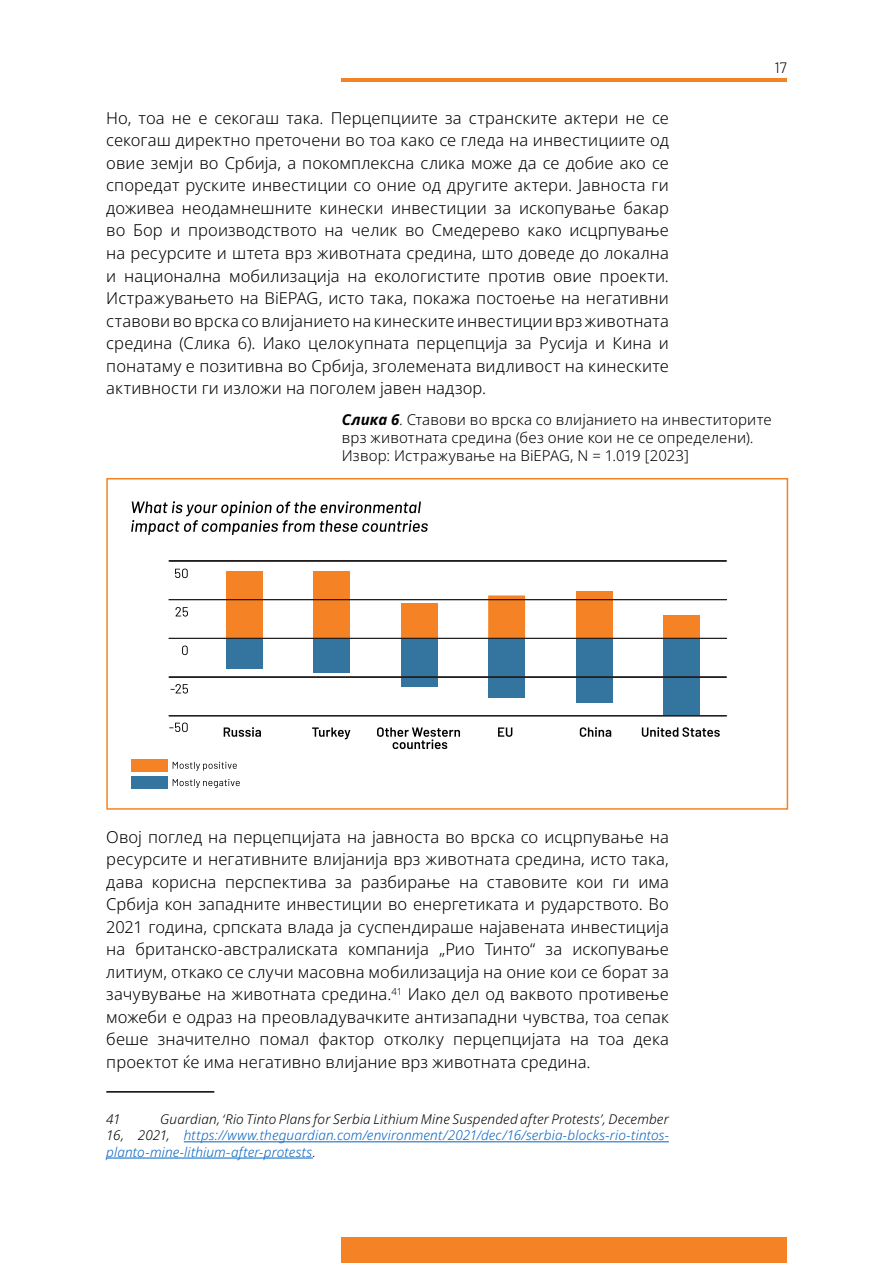
<style>
.page{position:relative;width:893px;height:1263px;background:#fff}
.page>*{position:absolute;margin:0;border:0;box-sizing:border-box;transform-origin:0 0}
.t1{font:300 16.5px/22.5px "Noto Sans";letter-spacing:.005em;color:#000;text-align:justify}
.t2{font:300 15px/18px "Noto Sans";letter-spacing:.01em;color:#000}
.t3{font:300 15px "Barlow";color:#000}
.t4{font:italic 300 13.5px/16.2px "Noto Sans";letter-spacing:.01em;color:#0563c1;text-align:justify}
.t5{font:italic 300 13.5px "Noto Sans";color:#000}
.s1{font-weight:700;font-style:italic}
.s2{color:#000}
</style>
<div class="page">
<hr style="left:342px;top:78px;width:445px;height:3px;background:#f58224">
<div style="left:342px;top:1237px;width:445px;height:26px;background:#f58224"></div>
<hr style="left:106px;top:1091px;width:108px;height:1px;background:#000">
<hr style="left:184px;top:1141px;width:485px;height:1px;background:#0563c1">
<hr style="left:106px;top:1158px;width:207px;height:1px;background:#0563c1">
<div style="left:106px;top:478px;width:682px;height:332px;border:2px solid #f58224"></div>
<div style="left:131px;top:759px;width:37px;height:12px;background:#f58224"></div>
<div style="left:131px;top:777px;width:37px;height:12px;background:#33759e"></div>
<svg style="left:173px;top:762px;width:64px;height:9px"></svg>
<svg style="left:173px;top:779px;width:67px;height:9px"></svg>
<svg style="left:131px;top:501px;width:297px;height:34px"></svg>
<div style="left:226px;top:571px;width:37px;height:67px;background:#f58224"></div>
<div style="left:226px;top:638px;width:37px;height:31px;background:#33759e"></div>
<div style="left:313px;top:571px;width:37px;height:67px;background:#f58224"></div>
<div style="left:313px;top:638px;width:37px;height:34px;background:#33759e"></div>
<div style="left:401px;top:603px;width:37px;height:35px;background:#f58224"></div>
<div style="left:401px;top:638px;width:37px;height:49px;background:#33759e"></div>
<div style="left:488px;top:595px;width:37px;height:43px;background:#f58224"></div>
<div style="left:488px;top:638px;width:37px;height:59px;background:#33759e"></div>
<div style="left:575px;top:591px;width:37px;height:47px;background:#f58224"></div>
<div style="left:575px;top:638px;width:37px;height:65px;background:#33759e"></div>
<div style="left:663px;top:615px;width:37px;height:23px;background:#f58224"></div>
<div style="left:663px;top:638px;width:37px;height:78px;background:#33759e"></div>
<svg style="left:175px;top:569px;width:13px;height:9px"></svg>
<svg style="left:176px;top:607px;width:12px;height:9px"></svg>
<svg style="left:182px;top:646px;width:6px;height:9px"></svg>
<svg style="left:171px;top:684px;width:17px;height:9px"></svg>
<svg style="left:169px;top:722px;width:19px;height:10px"></svg>
<hr style="left:169px;top:715px;width:557px;height:1px;background:#241f21">
<hr style="left:169px;top:677px;width:557px;height:1px;background:#241f21">
<hr style="left:169px;top:638px;width:557px;height:1px;background:#241f21">
<hr style="left:169px;top:599px;width:557px;height:1px;background:#241f21">
<hr style="left:169px;top:561px;width:557px;height:1px;background:#241f21">
<svg style="left:224px;top:727px;width:37px;height:10px"></svg>
<svg style="left:312px;top:727px;width:38px;height:12px"></svg>
<svg style="left:377px;top:727px;width:83px;height:22px"></svg>
<svg style="left:498px;top:727px;width:14px;height:10px"></svg>
<svg style="left:580px;top:727px;width:31px;height:10px"></svg>
<svg style="left:642px;top:727px;width:78px;height:10px"></svg>
<p class="t1" style="left:106px;top:107px;width:564px">Но, тоа не е секогаш така. Перцепциите за странските актери не се секогаш директно преточени во тоа како се гледа на инвестициите од овие земји во Србија, а покомплексна слика може да се добие ако се споредат руските инвестиции со оние од другите актери. Јавноста ги доживеа неодамнешните кинески инвестиции за ископување бакар во Бор и производството на челик во Смедерево како исцрпување на ресурсите и штета врз животната средина, што доведе до локална и национална мобилизација на екологистите против овие проекти.<br>Истражувањето на BiEPAG, исто така, покажа постоење на негативни ставови во врска со влијанието на кинеските инвестиции врз животната средина (Слика 6). Иако целокупната перцепција за Русија и Кина и понатаму е позитивна во Србија, зголемената видливост на кинеските активности ги изложи на поголем јавен надзор.</p>
<p class="t3" style="left:774px;top:57px;width:14px">17</p>
<p class="t2" style="left:342px;top:411px;width:431px"><span class="s1">Слика 6</span>. Ставови во врска со влијанието на инвеститорите врз животната средина (без оние кои не се определени).<br>Извор: Истражување на BiEPAG, N = 1.019 [2023]</p>
<p class="t1" style="left:106px;top:826px;width:564px">Овој поглед на перцепцијата на јавноста во врска со исцрпување на ресурсите и негативните влијанија врз животната средина, исто така, дава корисна перспектива за разбирање на ставовите кои ги има Србија кон западните инвестиции во енергетиката и рударството. Во 2021 година, српската влада ја суспендираше најавената инвестиција на британско-австралиската компанија „Рио Тинто“ за ископување литиум, откако се случи масовна мобилизација на оние кои се борат за зачувување на животната средина.<sup>41</sup> Иако дел од ваквото противење можеби е одраз на преовладувачките антизападни чувства, тоа сепак беше значително помал фактор отколку перцепцијата на тоа дека проектот ќе има негативно влијание врз животната средина.</p>
<p class="t4" style="left:106px;top:1111px;width:564px;text-indent:54px"><span class="s2">Guardian, ‘Rio Tinto Plans for Serbia Lithium Mine Suspended after Protests’, December 16, 2021,</span> https://www.theguardian.com/environment/2021/dec/16/serbia-blocks-rio-tintos&shy;planto-mine-lithium-after-protests<span class="s2">.</span></p>
<p class="t5" style="left:106px;top:1110px;width:16px">41</p>
</div>
